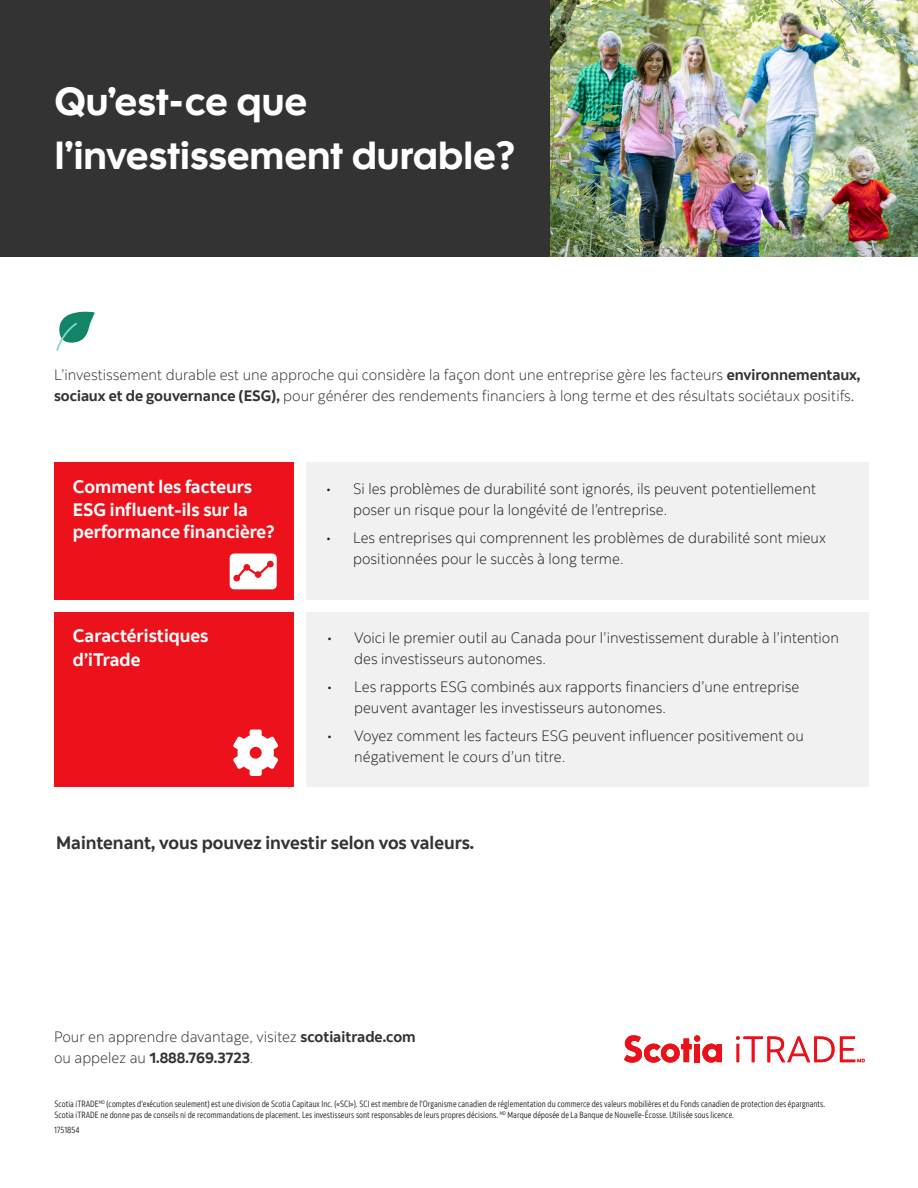
<style>
.page{position:relative;width:918px;height:1188px;background:#fff}
.page>*{position:absolute;margin:0;border:0;box-sizing:border-box;transform-origin:0 0}
.t1{font:39px/54px "Scotia Headline";color:#fff}
.t2{font:700 18px/22.5px "Scotia";color:#fff}
.t3{font:700 18px "Scotia";color:#333}
.t4{font:300 15px/21px "Scotia";color:#231f20}
.t5{font:300 15px/21px "Scotia";color:#333}
.t6{font:9px/10.8px "Scotia Legal";letter-spacing:.005em;color:#231f20}
.s1{font-weight:700}
.s2{font-weight:400}
</style>
<div class="page">
<div style="left:306px;top:462px;width:562px;height:138px;background:#f1f1f1"></div>
<div style="left:54px;top:462px;width:240px;height:138px;background:#ec111a"></div>
<svg style="left:230px;top:554px;width:47px;height:35px;background:#fcdfe1"></svg>
<div style="left:306px;top:612px;width:562px;height:174px;background:#f1f1f1"></div>
<div style="left:54px;top:612px;width:240px;height:175px;background:#ec111a"></div>
<div style="left:0;top:0;width:918px;height:256px;background:#333"></div>
<img style="left:550px;top:0;width:368px;height:256px">
<svg style="left:233px;top:730px;width:45px;height:46px"></svg>
<svg style="left:56px;top:311px;width:39px;height:40px"></svg>
<svg style="left:624px;top:1035px;width:68px;height:28px"></svg>
<div style="left:694px;top:1044px;width:6px;height:18px;background:#ea111a"></div>
<div style="left:694px;top:1035px;width:6px;height:7px;background:#ea111a;border-radius:50%"></div>
<svg style="left:702px;top:1044px;width:20px;height:19px"></svg>
<svg style="left:736px;top:1036px;width:129px;height:26px"></svg>
<h1 class="t1" style="left:55px;top:75px;width:462px">Qu’est-ce que l’investissement durable?</h1>
<p class="t5" style="left:54px;top:364px;width:808px">L’investissement durable est une approche qui considère la façon dont une entreprise gère les facteurs <span class="s1">environnementaux, sociaux et de gouvernance (ESG),</span> pour générer des rendements financiers à long terme et des résultats sociétaux positifs<span class="s2">.</span></p>
<h2 class="t2" style="left:73px;top:476px;width:204px">Comment les facteurs<br>ESG influent-ils sur la performance financière?</h2>
<p class="t4" style="left:353px;top:478px;width:464px;text-indent:-27px">• Si les problèmes de durabilité sont ignorés, ils peuvent potentiellement poser un risque pour la longévité de l’entreprise.</p>
<p class="t4" style="left:353px;top:527px;width:474px;text-indent:-27px">• Les entreprises qui comprennent les problèmes de durabilité sont mieux positionnées pour le succès à long terme.</p>
<h2 class="t2" style="left:73px;top:624px;width:137px;line-height:24px">Caractéristiques d’iTrade</h2>
<p class="t4" style="left:354px;top:627px;width:486px;text-indent:-27px">• Voici le premier outil au Canada pour l’investissement durable à l’intention des investisseurs autonomes.</p>
<p class="t4" style="left:354px;top:676px;width:447px;text-indent:-27px">• Les rapports ESG combinés aux rapports financiers d’une entreprise peuvent avantager les investisseurs autonomes.</p>
<p class="t4" style="left:354px;top:725px;width:451px;text-indent:-27px">• Voyez comment les facteurs ESG peuvent influencer positivement ou négativement le cours d’un titre.</p>
<p class="t3" style="left:56px;top:831px;width:420px">Maintenant, vous pouvez investir selon vos valeurs.</p>
<p class="t5" style="left:54px;top:1026px;width:363px">Pour en apprendre davantage, visitez <span class="s1">scotiaitrade.com </span>ou appelez au <span class="s1">1.888.769.3723</span>.</p>
<p class="t6" style="left:55px;top:1099px;width:772px">Scotia iTRADE<sup>MD</sup> (comptes d’exécution seulement) est une division de Scotia Capitaux Inc. («SCI»). SCI est membre de l’Organisme canadien de réglementation du commerce des valeurs mobilières et du Fonds canadien de protection des épargnants.<br>Scotia iTRADE ne donne pas de conseils ni de recommandations de placement. Les investisseurs sont responsables de leurs propres décisions. <sup>MD</sup> Marque déposée de La Banque de Nouvelle-Écosse. Utilisée sous licence.</p>
<p class="t6" style="left:54px;top:1124px;width:27px">1751854</p>
</div>
